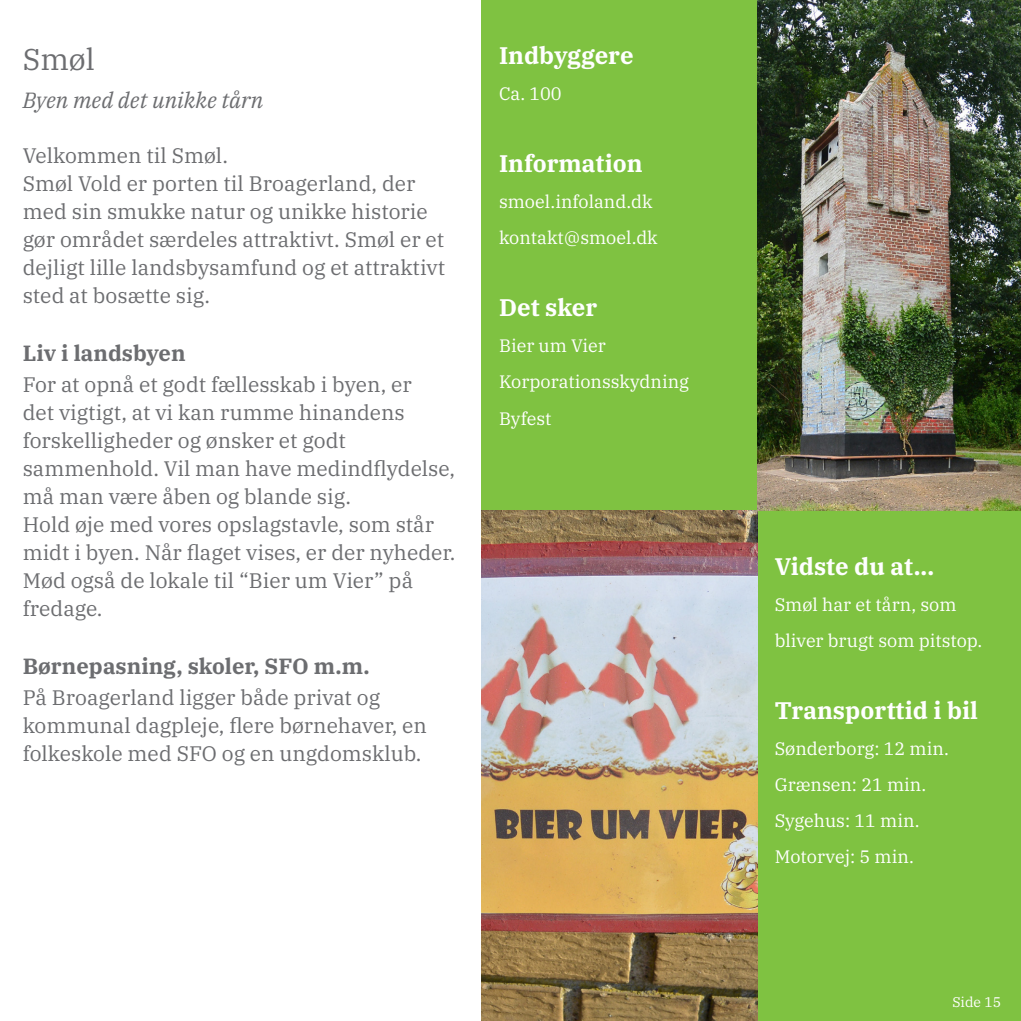
<style>
.page{position:relative;width:1021px;height:1021px;background:#fff}
.page>*{position:absolute;margin:0;border:0;box-sizing:border-box;transform-origin:0 0}
.t1{font:30px "IBM Plex Serif";color:#6c6d70}
.t2{font:700 24px "IBM Plex Serif";color:#fff}
.t3{font:700 22px "IBM Plex Serif";color:#6c6d70}
.t4{font:italic 22px "IBM Plex Serif";color:#6c6d70}
.t5{font:21px/28px "IBM Plex Serif";color:#6c6d70}
.t6{font:18px/36px "IBM Plex Serif";color:#fff}
.t7{font:14px "IBM Plex Serif";color:#fff}
</style>
<div class="page">
<div style="left:481px;top:0;width:539px;height:1020px;background:#7fc241"></div>
<img style="left:757px;top:0;width:263px;height:510px">
<img style="left:481px;top:510px;width:276px;height:510px">
<h1 class="t1" style="left:23px;top:37px;width:74px">Smøl</h1>
<p class="t4" style="left:23px;top:84px;width:242px">Byen med det unikke tårn</p>
<p class="t5" style="left:23px;top:140px;width:424px">Velkommen til Smøl.<br>Smøl Vold er porten til Broagerland, der med sin smukke natur og unikke historie gør området særdeles attraktivt. Smøl er et dejligt lille landsbysamfund og et attraktivt sted at bosætte sig.</p>
<p class="t3" style="left:23px;top:336px;width:164px">Liv i landsbyen</p>
<p class="t5" style="left:23px;top:369px;width:434px">For at opnå et godt fællesskab i byen, er<br>det vigtigt, at vi kan rumme hinandens forskelligheder og ønsker et godt sammenhold. Vil man have medindflydelse, må man være åben og blande sig.<br>Hold øje med vores opslagstavle, som står midt i byen. Når flaget vises, er der nyheder.<br>Mød også de lokale til “Bier um Vier” på fredage.</p>
<p class="t3" style="left:23px;top:649px;width:348px">Børnepasning, skoler, SFO m.m.</p>
<p class="t5" style="left:23px;top:682px;width:406px">På Broagerland ligger både privat og kommunal dagpleje, flere børnehaver, en folkeskole med SFO og en ungdomsklub.</p>
<p class="t2" style="left:499px;top:37px;width:136px">Indbyggere</p>
<p class="t6" style="left:499px;top:74px;width:64px">Ca. 100</p>
<p class="t2" style="left:499px;top:145px;width:145px">Information</p>
<p class="t6" style="left:499px;top:182px;width:160px">smoel.infoland.dk kontakt@smoel.dk</p>
<p class="t2" style="left:499px;top:289px;width:100px">Det sker</p>
<p class="t6" style="left:499px;top:326px;width:191px">Bier um Vier<br>Korporationsskydning<br>Byfest</p>
<p class="t2" style="left:774px;top:547px;width:161px">Vidste du at...</p>
<p class="t6" style="left:774px;top:585px;width:209px">Smøl har et tårn, som bliver brugt som pitstop.</p>
<p class="t2" style="left:774px;top:691px;width:205px">Transporttid i bil</p>
<p class="t6" style="left:774px;top:729px;width:176px">Sønderborg: 12 min.<br>Grænsen: 21 min.<br>Sygehus: 11 min.<br>Motorvej: 5 min.</p>
<p class="t7" style="left:952px;top:991px;width:50px">Side 15</p>
</div>
